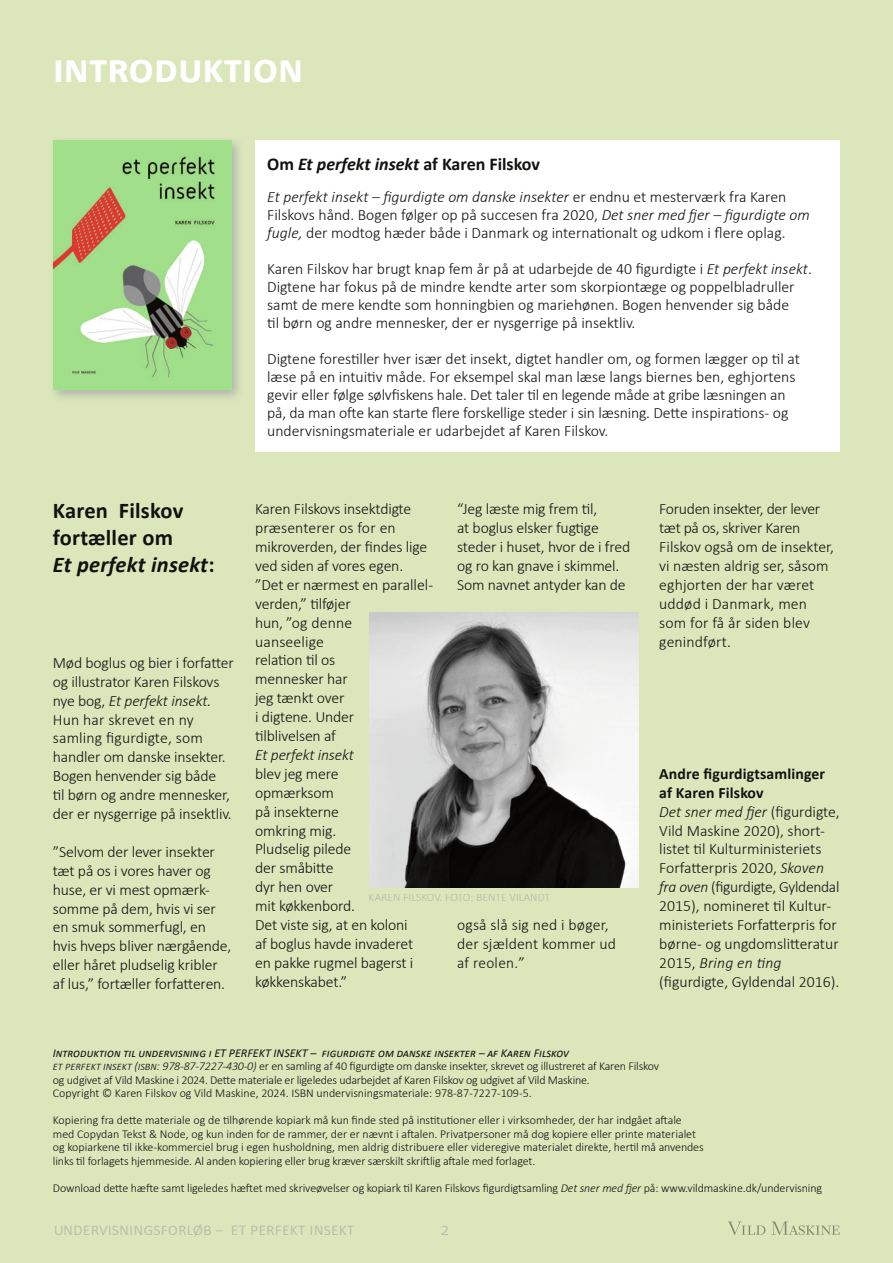
<style>
.page{position:relative;width:893px;height:1263px;background:#fff}
.page>*{position:absolute;margin:0;border:0;box-sizing:border-box;transform-origin:0 0}
.t1{font:700 42px "Calibri";color:#fff}
.t2{font:700 22.5px/27px "Calibri";letter-spacing:.01em;color:#11110f}
.t3{font:300 18px "Calibri";color:#a4a6a6}
.t4{font:700 18px "Calibri";color:#11110f}
.t5{font:300 15.75px/18.9px "Calibri";letter-spacing:-.01em;color:#11110f}
.t6{font:300 15.75px/18.9px "Calibri";letter-spacing:.01em;color:#11110f}
.t7{font:italic 300 15.75px "Calibri";letter-spacing:-.01em;color:#11110f}
.t8{font:300 12px/13.5px "Calibri";letter-spacing:-.01em;color:#11110f}
.t9{font:300 11.7px "Calibri";color:#a4a6a6}
.s1{font-style:italic}
.s2{font-weight:700}
.s3{font-weight:400;font-style:italic}
.s4{font-size:15px}
</style>
<div class="page">
<div style="left:0;top:0;width:881px;height:1263px;background:#dbe6bb"></div>
<svg style="left:728px;top:1221px;width:112px;height:14px;background:#cad4ac"></svg>
<div style="left:49px;top:136px;width:195px;height:267px;background:#a4a6a6;opacity:.76"></div>
<img style="left:53px;top:140px;width:178px;height:250px">
<div style="left:255px;top:140px;width:585px;height:312px;background:#fff"></div>
<img style="left:369px;top:613px;width:269px;height:274px">
<h1 class="t1" style="left:53px;top:39px;width:252px">introduktion</h1>
<p class="t4" style="left:267px;top:151px;width:274px">Om <span class="s1">Et perfekt insekt</span> af Karen Filskov</p>
<p class="t5" style="left:267px;top:187px;width:544px;line-height:18px"><span class="s1">Et perfekt insekt – figurdigte om danske insekter</span> er endnu et mesterværk fra Karen<br>Filskovs hånd. Bogen følger op på succesen fra 2020, <span class="s1">Det sner med fjer – figurdigte om fugle,</span> der modtog hæder både i Danmark og internationalt og udkom i flere oplag.</p>
<p class="t5" style="left:267px;top:259px;width:546px;line-height:18px">Karen Filskov har brugt knap fem år på at udarbejde de 40 figurdigte i <span class="s1">Et perfekt insekt</span>.<br>Digtene har fokus på de mindre kendte arter som skorpiontæge og poppelbladruller samt de mere kendte som honningbien og mariehønen. Bogen henvender sig både<br>til børn og andre mennesker, der er nysgerrige på insektliv.</p>
<p class="t5" style="left:267px;top:349px;width:534px;line-height:18px">Digtene forestiller hver især det insekt, digtet handler om, og formen lægger op til at læse på en intuitiv måde. For eksempel skal man læse langs biernes ben, eghjortens gevir eller følge sølvfiskens hale. Det taler til en legende måde at gribe læsningen an på, da man ofte kan starte flere forskellige steder i sin læsning. Dette inspirations- og undervisningsmateriale er udarbejdet af Karen Filskov.</p>
<h2 class="t2" style="left:53px;top:497px;width:163px">Karen Filskov fortæller om<br><span class="s1">Et perfekt insekt</span>:</h2>
<p class="t5" style="left:53px;top:653px;width:183px">Mød boglus og bier i forfatter og illustrator Karen Filskovs nye bog, <span class="s1">Et perfekt insekt.<br></span>Hun har skrevet en ny samling figurdigte, som handler om danske insekter.<br>Bogen henvender sig både<br>til børn og andre mennesker, der er nysgerrige på insektliv.</p>
<p class="t5" style="left:53px;top:842px;width:180px">”Selvom der lever insekter tæt på os i vores haver og huse, er vi mest opmærk&shy;somme på dem, hvis vi ser en smuk sommerfugl, en hvis hveps bliver nærgående, eller håret pludselig kribler af lus,” fortæller forfatteren.</p>
<p class="t5" style="left:457px;top:499px;width:175px">“Jeg læste mig frem til,<br>at boglus elsker fugtige steder i huset, hvor de i fred og ro kan gnave i skimmel.<br>Som navnet antyder kan de</p>
<p class="t5" style="left:255px;top:499px;width:180px">Karen Filskovs insektdigte præsenterer os for en mikroverden, der findes lige ved siden af vores egen. ”Det er nærmest en parallel&shy;verden,” tilføjer<br>hun, ”og denne<br>uanseelige<br>relation til os<br>mennesker har<br>jeg tænkt over<br>i digtene. Under<br>tilblivelsen af</p>
<p class="t7" style="left:255px;top:745px;width:100px">Et perfekt insekt</p>
<p class="t5" style="left:255px;top:764px;width:160px">blev jeg mere opmærksom<br>på insekterne<br>omkring mig.<br>Pludselig pilede<br>der småbitte<br>dyr hen over<br>mit køkkenbord.<br>Det viste sig, at en koloni af boglus havde invaderet en pakke rugmel bagerst i køkkenskabet.”</p>
<p class="t9" style="left:369px;top:890px;width:183px">KAREN FILSKOV. FOTO: BENTE VILANDT</p>
<p class="t6" style="left:457px;top:915px;width:160px">også slå sig ned i bøger, der sjældent kommer ud af reolen.”</p>
<p class="t5" style="left:659px;top:499px;width:176px">Foruden insekter, der lever tæt på os, skriver Karen<br>Filskov også om de insekter, vi næsten aldrig ser, såsom eghjorten der har været uddød i Danmark, men som for få år siden blev genindført.</p>
<p class="t5" style="left:659px;top:764px;width:182px"><span class="s2">Andre figurdigtsamlinger af Karen Filskov<br></span><span class="s1">Det sner med fjer</span> (figurdigte,<br>Vild Maskine 2020), short&shy;listet til Kulturministeriets<br>Forfatterpris 2020, <span class="s1">Skoven fra oven</span> (figurdigte, Gyldendal<br>2015), nomineret til Kultur&shy;ministeriets Forfatterpris for børne- og ungdomslitteratur<br>2015, <span class="s1">Bring en ting </span>(figurdigte, Gyldendal 2016).</p>
<p class="t8" style="left:53px;top:1046px;width:608px"><span class="s3">Introduktion til undervisning i ET PERFEKT INSEKT – figurdigte om danske insekter – af Karen Filskov<br></span><span class="s1">et perfekt insekt (isbn: 978-87-7227-430-0)</span> er en samling af 40 figurdigte om danske insekter, skrevet og illustreret af Karen Filskov og udgivet af Vild Maskine i 2024. Dette materiale er ligeledes udarbejdet af Karen Filskov og udgivet af Vild Maskine.<br>Copyright © Karen Filskov og Vild Maskine, 2024. ISBN undervisningsmateriale: 978-87-7227-109-5.</p>
<p class="t8" style="left:53px;top:1113px;width:652px">Kopiering fra dette materiale og de tilhørende kopiark må kun finde sted på institutioner eller i virksomheder, der har indgået aftale med Copydan Tekst &amp; Node, og kun inden for de rammer, der er nævnt i aftalen. Privatpersoner må dog kopiere eller printe materialet og kopiarkene til ikke-kommerciel brug i egen husholdning, men aldrig distribuere eller videregive materialet direkte, hertil må anvendes links til forlagets hjemmeside. Al anden kopiering eller brug kræver særskilt skriftlig aftale med forlaget.</p>
<p class="t8" style="left:53px;top:1181px;width:771px">Download dette hæfte samt ligeledes hæftet med skriveøvelser og kopiark til Karen Filskovs figurdigtsamling <span class="s1">Det sner med fjer</span> på: www.vildmaskine.dk/undervisning</p>
<p class="t3" style="left:53px;top:1217px;width:303px">undervisningsforløb <span class="s4">–</span> et perfekt insekt</p>
<p class="t3" style="left:440px;top:1217px;width:11px">2</p>
</div>
